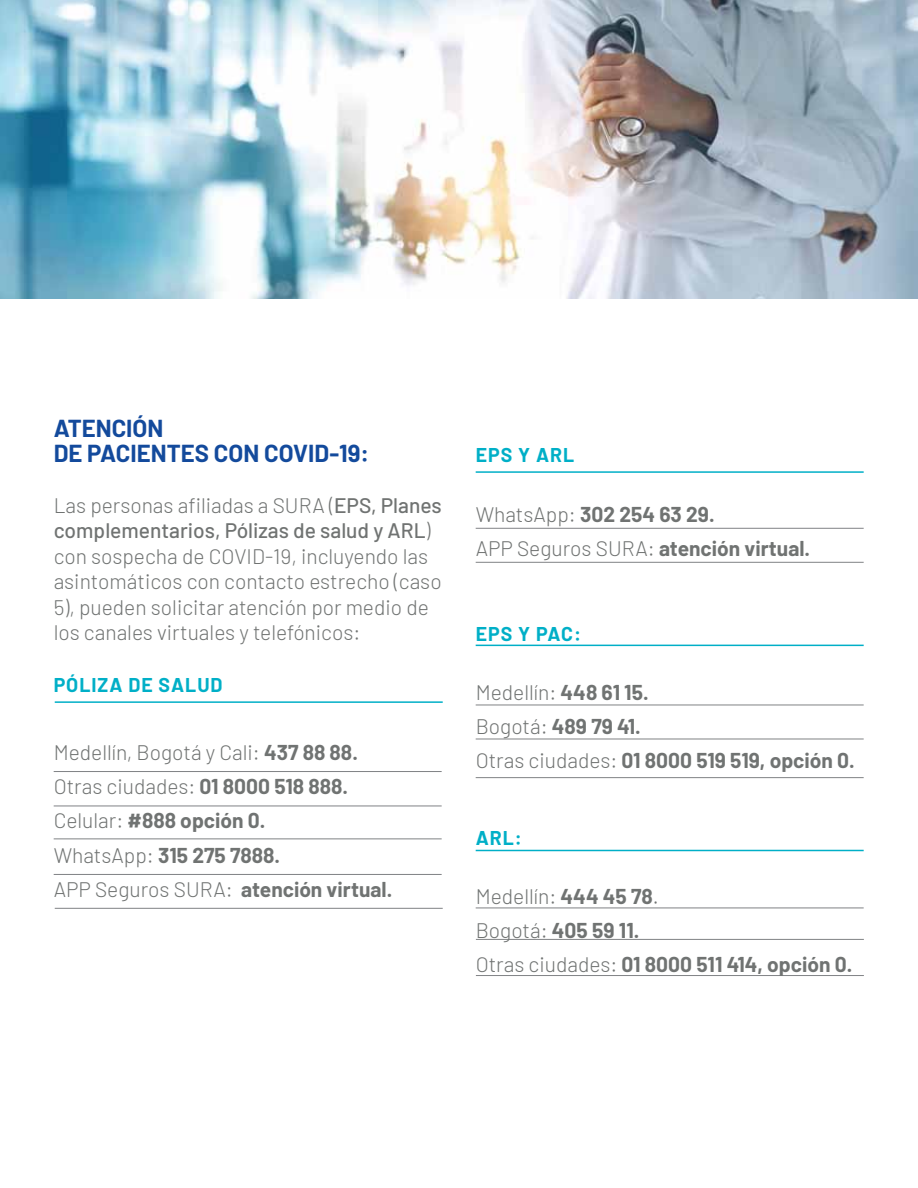
<style>
.page{position:relative;width:918px;height:1188px;background:#fff}
.page>*{position:absolute;margin:0;border:0;box-sizing:border-box;transform-origin:0 0}
.t1{font:700 24px/25.5px "Barlow";color:#134a9c}
.t2{font:300 21px/25.5px "Barlow";color:#707372}
.t3{font:700 21px/34.2px "Barlow";color:#707372}
.t4{font:700 19.5px "Barlow";letter-spacing:.05em;color:#00afc7}
.s1{font-weight:500}
.s2{font-weight:700}
.s3{font-weight:300}
</style>
<div class="page">
<img style="left:0;top:0;width:918px;height:298px">
<hr style="left:476px;top:528px;width:388px;height:1px;background:#808285">
<hr style="left:476px;top:645px;width:388px;height:1px;background:#00afc7">
<hr style="left:476px;top:471px;width:388px;height:2px;background:#00afc7">
<hr style="left:55px;top:701px;width:388px;height:2px;background:#00afc7">
<hr style="left:476px;top:850px;width:388px;height:1px;background:#00afc7">
<hr style="left:476px;top:705px;width:388px;height:1px;background:#808285">
<hr style="left:476px;top:908px;width:388px;height:1px;background:#808285">
<hr style="left:476px;top:939px;width:388px;height:1px;background:#808285">
<hr style="left:476px;top:975px;width:388px;height:1px;background:#808285">
<hr style="left:476px;top:562px;width:388px;height:1px;background:#808285">
<hr style="left:476px;top:739px;width:388px;height:1px;background:#808285">
<hr style="left:476px;top:777px;width:388px;height:1px;background:#808285">
<hr style="left:54px;top:771px;width:388px;height:1px;background:#808285">
<hr style="left:54px;top:806px;width:388px;height:1px;background:#808285">
<hr style="left:54px;top:839px;width:388px;height:1px;background:#808285">
<hr style="left:54px;top:874px;width:388px;height:1px;background:#808285">
<hr style="left:55px;top:908px;width:388px;height:1px;background:#808285">
<p class="t1" style="left:54px;top:413px;width:317px">ATENCIÓN<br>DE PACIENTES CON COVID-19:</p>
<p class="t2" style="left:54px;top:491px;width:389px">Las personas afiliadas a SURA (<span class="s1">EPS, Planes complementarios, Pólizas de salud y ARL</span>) con sospecha de COVID-19, incluyendo las asintomáticos con contacto estrecho (caso 5), pueden solicitar atención por medio de los canales virtuales y telefónicos:</p>
<p class="t4" style="left:54px;top:670px;width:119px">Pólizade salud</p>
<p class="t2" style="left:54px;top:734px;width:340px;line-height:34.2px">Medellín, Bogotá y Cali: <span class="s2">437 88 88.<br></span>Otras ciudades: <span class="s2">01 8000 518 888.<br></span>Celular: <span class="s2">#888 opción 0.<br></span>WhatsApp: <span class="s2">315 275 7888.<br></span>APP Seguros SURA: <span class="s2">atención virtual.</span></p>
<p class="t4" style="left:476px;top:441px;width:100px">EPS y ARL</p>
<p class="t3" style="left:476px;top:495px;width:336px"><span class="s3">WhatsApp:</span> 302 254 63 29.<br><span class="s3">APP Seguros SURA:</span> atención virtual.</p>
<p class="t4" style="left:476px;top:619px;width:107px">EPS y PAC:</p>
<p class="t3" style="left:476px;top:674px;width:381px"><span class="s3">Medellín:</span> 448 61 15.<br><span class="s3">Bogotá:</span> 489 79 41.<br><span class="s3">Otras ciudades:</span> 01 8000 519 519, opción 0.</p>
<p class="t4" style="left:476px;top:823px;width:48px">ARL:</p>
<p class="t3" style="left:476px;top:878px;width:378px"><span class="s3">Medellín:</span> 444 45 78<span class="s3">.<br>Bogotá:</span> 405 59 11.<br><span class="s3">Otras ciudades:</span> 01 8000 511 414, opción 0.</p>
</div>
